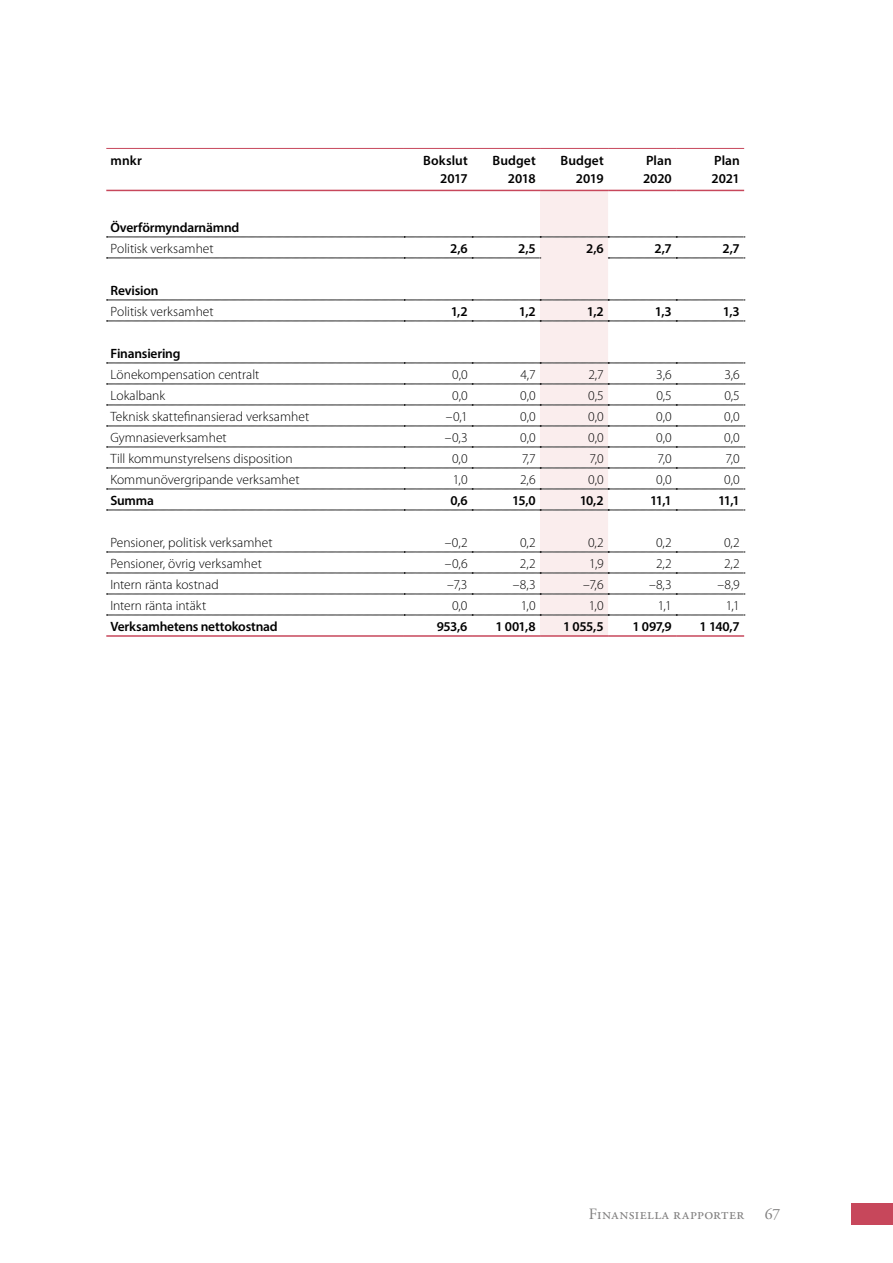
<style>
.page{position:relative;width:893px;height:1263px;background:#fff}
.page>*{position:absolute;margin:0;border:0;box-sizing:border-box;transform-origin:0 0}
.t1{font:15.75px "Adobe Garamond Pro";letter-spacing:.025em;color:#818080}
.t2{font:300 13.5px "Myriad Pro";color:#000}
.t3{font:600 13.5px/18px "Myriad Pro";letter-spacing:-.015em;color:#000}
.t4{font:600 13.5px/18px "Myriad Pro";letter-spacing:.005em;color:#000;text-align:right}
</style>
<div class="page">
<div style="left:851px;top:1203px;width:42px;height:21px;background:#c7475b"></div>
<hr style="left:106px;top:148px;width:298px;height:1px;background:#c7475b">
<hr style="left:404px;top:148px;width:68px;height:1px;background:#c7475b">
<hr style="left:472px;top:148px;width:68px;height:1px;background:#c7475b">
<hr style="left:540px;top:148px;width:68px;height:1px;background:#c7475b">
<hr style="left:608px;top:148px;width:68px;height:1px;background:#c7475b">
<hr style="left:676px;top:148px;width:68px;height:1px;background:#c7475b">
<svg style="left:106px;top:190px;width:639px;height:446px"></svg>
<hr style="left:106px;top:635px;width:298px;height:2px;background:#c7475b">
<hr style="left:404px;top:635px;width:68px;height:2px;background:#c7475b">
<hr style="left:472px;top:635px;width:68px;height:2px;background:#c7475b">
<hr style="left:540px;top:635px;width:68px;height:2px;background:#c7475b">
<hr style="left:608px;top:635px;width:68px;height:2px;background:#c7475b">
<hr style="left:676px;top:635px;width:68px;height:2px;background:#c7475b">
<p class="t3" style="left:111px;top:151px;width:33px">mnkr</p>
<p class="t4" style="left:423px;top:151px;width:46px">Bokslut<br>2017</p>
<p class="t4" style="left:492px;top:151px;width:45px">Budget<br>2018</p>
<p class="t4" style="left:560px;top:151px;width:45px">Budget<br>2019</p>
<p class="t3" style="left:643px;top:151px;width:30px">Plan<br>2020</p>
<p class="t3" style="left:712px;top:151px;width:30px">Plan<br>2021</p>
<p class="t3" style="left:111px;top:218px;width:130px">Överförmyndarnämnd</p>
<p class="t2" style="left:111px;top:241px;width:105px">Politisk verksamhet</p>
<p class="t3" style="left:450px;top:239px;width:19px">2,6</p>
<p class="t3" style="left:518px;top:239px;width:19px">2,5</p>
<p class="t3" style="left:586px;top:239px;width:19px">2,6</p>
<p class="t3" style="left:654px;top:239px;width:19px">2,7</p>
<p class="t3" style="left:723px;top:239px;width:19px">2,7</p>
<p class="t3" style="left:111px;top:281px;width:49px">Revision</p>
<p class="t2" style="left:111px;top:304px;width:105px">Politisk verksamhet</p>
<p class="t3" style="left:451px;top:302px;width:18px">1,2</p>
<p class="t3" style="left:519px;top:302px;width:18px">1,2</p>
<p class="t3" style="left:587px;top:302px;width:18px">1,2</p>
<p class="t3" style="left:655px;top:302px;width:18px">1,3</p>
<p class="t3" style="left:723px;top:302px;width:18px">1,3</p>
<p class="t3" style="left:111px;top:344px;width:72px">Finansiering</p>
<p class="t2" style="left:111px;top:367px;width:150px">Lönekompensation centralt</p>
<p class="t2" style="left:452px;top:367px;width:17px">0,0</p>
<p class="t2" style="left:520px;top:367px;width:17px">4,7</p>
<p class="t2" style="left:588px;top:367px;width:17px">2,7</p>
<p class="t2" style="left:656px;top:367px;width:17px">3,6</p>
<p class="t2" style="left:724px;top:367px;width:17px">3,6</p>
<p class="t2" style="left:110px;top:388px;width:56px">Lokalbank</p>
<p class="t2" style="left:452px;top:388px;width:17px">0,0</p>
<p class="t2" style="left:520px;top:388px;width:17px">0,0</p>
<p class="t2" style="left:588px;top:388px;width:17px">0,5</p>
<p class="t2" style="left:656px;top:388px;width:17px">0,5</p>
<p class="t2" style="left:724px;top:388px;width:17px">0,5</p>
<p class="t2" style="left:110px;top:409px;width:200px">Teknisk skattefinansierad verksamhet</p>
<p class="t2" style="left:446px;top:409px;width:23px">–0,1</p>
<p class="t2" style="left:520px;top:409px;width:17px">0,0</p>
<p class="t2" style="left:588px;top:409px;width:17px">0,0</p>
<p class="t2" style="left:656px;top:409px;width:17px">0,0</p>
<p class="t2" style="left:724px;top:409px;width:17px">0,0</p>
<p class="t2" style="left:110px;top:430px;width:118px">Gymnasieverksamhet</p>
<p class="t2" style="left:445px;top:430px;width:24px">–0,3</p>
<p class="t2" style="left:520px;top:430px;width:17px">0,0</p>
<p class="t2" style="left:588px;top:430px;width:17px">0,0</p>
<p class="t2" style="left:656px;top:430px;width:17px">0,0</p>
<p class="t2" style="left:724px;top:430px;width:17px">0,0</p>
<p class="t2" style="left:110px;top:451px;width:184px">Till kommunstyrelsens disposition</p>
<p class="t2" style="left:452px;top:451px;width:17px">0,0</p>
<p class="t2" style="left:522px;top:451px;width:15px">7,7</p>
<p class="t2" style="left:589px;top:451px;width:16px">7,0</p>
<p class="t2" style="left:658px;top:451px;width:16px">7,0</p>
<p class="t2" style="left:726px;top:451px;width:16px">7,0</p>
<p class="t2" style="left:110px;top:472px;width:191px">Kommunövergripande verksamhet</p>
<p class="t2" style="left:453px;top:472px;width:16px">1,0</p>
<p class="t2" style="left:520px;top:472px;width:17px">2,6</p>
<p class="t2" style="left:588px;top:472px;width:17px">0,0</p>
<p class="t2" style="left:656px;top:472px;width:17px">0,0</p>
<p class="t2" style="left:724px;top:472px;width:17px">0,0</p>
<p class="t3" style="left:110px;top:491px;width:45px">Summa</p>
<p class="t3" style="left:450px;top:491px;width:19px">0,6</p>
<p class="t3" style="left:512px;top:491px;width:25px">15,0</p>
<p class="t3" style="left:580px;top:491px;width:25px">10,2</p>
<p class="t3" style="left:650px;top:491px;width:23px">11,1</p>
<p class="t3" style="left:718px;top:491px;width:23px">11,1</p>
<p class="t2" style="left:110px;top:535px;width:164px">Pensioner, politisk verksamhet</p>
<p class="t2" style="left:445px;top:535px;width:24px">–0,2</p>
<p class="t2" style="left:520px;top:535px;width:17px">0,2</p>
<p class="t2" style="left:588px;top:535px;width:17px">0,2</p>
<p class="t2" style="left:656px;top:535px;width:17px">0,2</p>
<p class="t2" style="left:724px;top:535px;width:17px">0,2</p>
<p class="t2" style="left:110px;top:556px;width:153px">Pensioner, övrig verksamhet</p>
<p class="t2" style="left:445px;top:556px;width:24px">–0,6</p>
<p class="t2" style="left:520px;top:556px;width:17px">2,2</p>
<p class="t2" style="left:589px;top:556px;width:16px">1,9</p>
<p class="t2" style="left:656px;top:556px;width:17px">2,2</p>
<p class="t2" style="left:724px;top:556px;width:17px">2,2</p>
<p class="t2" style="left:110px;top:577px;width:110px">Intern ränta kostnad</p>
<p class="t2" style="left:447px;top:577px;width:22px">–7,3</p>
<p class="t2" style="left:513px;top:577px;width:24px">–8,3</p>
<p class="t2" style="left:583px;top:577px;width:22px">–7,6</p>
<p class="t2" style="left:649px;top:577px;width:24px">–8,3</p>
<p class="t2" style="left:717px;top:577px;width:24px">–8,9</p>
<p class="t2" style="left:110px;top:598px;width:97px">Intern ränta intäkt</p>
<p class="t2" style="left:452px;top:598px;width:17px">0,0</p>
<p class="t2" style="left:521px;top:598px;width:16px">1,0</p>
<p class="t2" style="left:589px;top:598px;width:16px">1,0</p>
<p class="t2" style="left:658px;top:598px;width:15px">1,1</p>
<p class="t2" style="left:726px;top:598px;width:15px">1,1</p>
<p class="t3" style="left:110px;top:617px;width:169px">Verksamhetens nettokostnad</p>
<p class="t3" style="left:437px;top:617px;width:32px">953,6</p>
<p class="t3" style="left:495px;top:617px;width:42px">1 001,8</p>
<p class="t3" style="left:563px;top:617px;width:42px">1 055,5</p>
<p class="t3" style="left:632px;top:617px;width:41px">1 097,9</p>
<p class="t3" style="left:700px;top:617px;width:42px">1 140,7</p>
<p class="t1" style="left:589px;top:1205px;width:157px">Finansiella rapporter</p>
<p class="t1" style="left:765px;top:1204px;width:17px">67</p>
</div>
